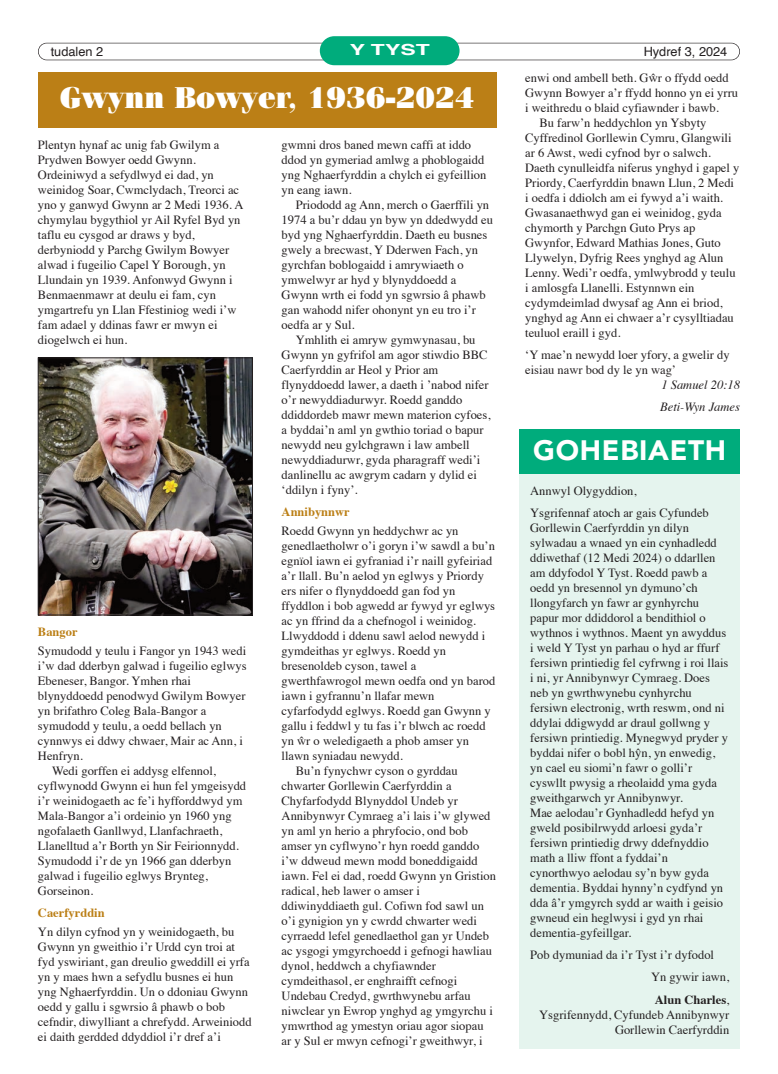
<style>
.page{position:relative;width:778px;height:1074px;background:#fff}
.page>*{position:absolute;margin:0;border:0;box-sizing:border-box;transform-origin:0 0}
.t1{font:900 30px "Fenice IT Cby BT";color:#fff}
.t2{font:900 28px "Avenir";letter-spacing:.025em;color:#fff}
.t3{font:700 15.25px "Helvetica";color:#fff;scale:1.5 1}
.t4{font:12.75px "Helvetica";color:#231f20}
.t5{font:12.5px/15px "Times";color:#231f20}
.t6{font:700 12.5px "Times";color:#bb7f16}
.t7{font:italic 12.5px "Times";color:#231f20}
.s1{font-weight:700}
</style>
<div class="page">
<div style="left:519px;top:429px;width:220px;height:619px;background:#e5f4ee"></div>
<div style="left:38px;top:43px;width:701px;height:17px;border:1px solid #231f20;border-radius:9px"></div>
<div style="left:319px;top:36px;width:140px;height:29px;background:#00ac7c;border-radius:15px"></div>
<div style="left:38px;top:72px;width:458px;height:56px;background:#bb7f16"></div>
<img style="left:40px;top:359px;width:210px;height:254px">
<div style="left:38px;top:357px;width:214px;height:258px;border:1px solid #231f20"></div>
<div style="left:519px;top:429px;width:220px;height:44px;background:#00ac7c"></div>
<p class="t4" style="left:51px;top:46px;width:54px">tudalen 2</p>
<p class="t3" style="left:349px;top:44px;width:55px">Y TYST</p>
<p class="t4" style="left:643px;top:46px;width:85px">Hydref 3, 2024</p>
<p class="t1" style="left:60px;top:87px;width:415px">Gwynn Bowyer, 1936-2024</p>
<p class="t5" style="left:38px;top:138px;width:207px">Plentyn hynaf ac unig fab Gwilym a<br>Prydwen Bowyer oedd Gwynn.<br>Ordeiniwyd a sefydlwyd ei dad, yn weinidog Soar, Cwmclydach, Treorci ac yno y ganwyd Gwynn ar 2 Medi 1936. A chymylau bygythiol yr Ail Ryfel Byd yn taflu eu cysgod ar draws y byd, derbyniodd y Parchg Gwilym Bowyer alwad i fugeilio Capel Y Borough, yn<br>Llundain yn 1939. Anfonwyd Gwynn i<br>Benmaenmawr at deulu ei fam, cyn ymgartrefu yn Llan Ffestiniog wedi i’w fam adael y ddinas fawr er mwyn ei diogelwch ei hun.</p>
<p class="t6" style="left:38px;top:627px;width:41px">Bangor</p>
<p class="t5" style="left:38px;top:644px;width:210px">Symudodd y teulu i Fangor yn 1943 wedi i’w dad dderbyn galwad i fugeilio eglwys<br>Ebeneser, Bangor. Ymhen rhai blynyddoedd penodwyd Gwilym Bowyer yn brifathro Coleg Bala-Bangor a symudodd y teulu, a oedd bellach yn cynnwys ei ddwy chwaer, Mair ac Ann, i<br>Henfryn.</p>
<p class="t5" style="left:38px;top:764px;width:209px;text-indent:14px">Wedi gorffen ei addysg elfennol, cyflwynodd Gwynn ei hun fel ymgeisydd i’r weinidogaeth ac fe’i hyfforddwyd ym Mala-Bangor a’i ordeinio yn 1960 yng ngofalaeth Ganllwyd, Llanfachraeth, Llanelltud a’r Borth yn Sir Feirionnydd.<br>Symudodd i’r de yn 1966 gan dderbyn galwad i fugeilio eglwys Brynteg, Gorseinon.</p>
<p class="t6" style="left:38px;top:907px;width:68px">Caerfyrddin</p>
<p class="t5" style="left:38px;top:925px;width:215px">Yn dilyn cyfnod yn y weinidogaeth, bu Gwynn yn gweithio i’r Urdd cyn troi at fyd yswiriant, gan dreulio gweddill ei yrfa yn y maes hwn a sefydlu busnes ei hun yng Nghaerfyrddin. Un o ddoniau Gwynn oedd y gallu i sgwrsio â phawb o bob cefndir, diwylliant a chrefydd. Arweiniodd ei daith gerdded ddyddiol i’r dref a’i</p>
<p class="t5" style="left:281px;top:138px;width:206px">gwmni dros baned mewn caffi at iddo ddod yn gymeriad amlwg a phoblogaidd yng Nghaerfyrddin a chylch ei gyfeillion yn eang iawn.</p>
<p class="t5" style="left:281px;top:198px;width:213px;text-indent:14px">Priododd ag Ann, merch o Gaerffili yn 1974 a bu’r ddau yn byw yn ddedwydd eu byd yng Nghaerfyrddin. Daeth eu busnes gwely a brecwast, Y Dderwen Fach, yn gyrchfan boblogaidd i amrywiaeth o ymwelwyr ar hyd y blynyddoedd a Gwynn wrth ei fodd yn sgwrsio â phawb gan wahodd nifer ohonynt yn eu tro i’r oedfa ar y Sul.</p>
<p class="t5" style="left:281px;top:333px;width:210px;text-indent:14px">Ymhlith ei amryw gymwynasau, bu Gwynn yn gyfrifol am agor stiwdio BBC Caerfyrddin ar Heol y Prior am flynyddoedd lawer, a daeth i ’nabod nifer o’r newyddiadurwyr. Roedd ganddo ddiddordeb mawr mewn materion cyfoes, a byddai’n aml yn gwthio toriad o bapur newydd neu gylchgrawn i law ambell newyddiadurwr, gyda pharagraff wedi’i danlinellu ac awgrym cadarn y dylid ei ‘ddilyn i fyny’.</p>
<p class="t6" style="left:281px;top:507px;width:70px">Annibynnwr</p>
<p class="t5" style="left:281px;top:524px;width:215px">Roedd Gwynn yn heddychwr ac yn genedlaetholwr o’i goryn i’w sawdl a bu’n egnïol iawn ei gyfraniad i’r naill gyfeiriad a’r llall. Bu’n aelod yn eglwys y Priordy ers nifer o flynyddoedd gan fod yn ffyddlon i bob agwedd ar fywyd yr eglwys ac yn ffrind da a chefnogol i weinidog.<br>Llwyddodd i ddenu sawl aelod newydd i gymdeithas yr eglwys. Roedd yn bresenoldeb cyson, tawel a gwerthfawrogol mewn oedfa ond yn barod iawn i gyfrannu’n llafar mewn cyfarfodydd eglwys. Roedd gan Gwynn y gallu i feddwl y tu fas i’r blwch ac roedd yn ŵr o weledigaeth a phob amser yn llawn syniadau newydd.</p>
<p class="t5" style="left:281px;top:764px;width:216px;text-indent:14px">Bu’n fynychwr cyson o gyrddau chwarter Gorllewin Caerfyrddin a Chyfarfodydd Blynyddol Undeb yr Annibynwyr Cymraeg a’i lais i’w glywed yn aml yn herio a phryfocio, ond bob amser yn cyflwyno’r hyn roedd ganddo i’w ddweud mewn modd boneddigaidd iawn. Fel ei dad, roedd Gwynn yn Gristion radical, heb lawer o amser i ddiwinyddiaeth gul. Cofiwn fod sawl un o’i gynigion yn y cwrdd chwarter wedi cyrraedd lefel genedlaethol gan yr Undeb ac ysgogi ymgyrchoedd i gefnogi hawliau dynol, heddwch a chyfiawnder cymdeithasol, er enghraifft cefnogi Undebau Credyd, gwrthwynebu arfau niwclear yn Ewrop ynghyd ag ymgyrchu i ymwrthod ag ymestyn oriau agor siopau ar y Sul er mwyn cefnogi’r gweithwyr, i</p>
<p class="t5" style="left:525px;top:71px;width:214px">enwi ond ambell beth. Gŵr o ffydd oedd<br>Gwynn Bowyer a’r ffydd honno yn ei yrru i weithredu o blaid cyfiawnder i bawb.</p>
<p class="t5" style="left:525px;top:116px;width:215px;text-indent:14px">Bu farw’n heddychlon yn Ysbyty Cyffredinol Gorllewin Cymru, Glangwili ar 6 Awst, wedi cyfnod byr o salwch.<br>Daeth cynulleidfa niferus ynghyd i gapel y Priordy, Caerfyrddin bnawn Llun, 2 Medi i oedfa i ddiolch am ei fywyd a’i waith.<br>Gwasanaethwyd gan ei weinidog, gyda chymorth y Parchgn Guto Prys ap Gwynfor, Edward Mathias Jones, Guto Llywelyn, Dyfrig Rees ynghyd ag Alun Lenny. Wedi’r oedfa, ymlwybrodd y teulu i amlosgfa Llanelli. Estynnwn ein cydymdeimlad dwysaf ag Ann ei briod, ynghyd ag Ann ei chwaer a’r cysylltiadau teuluol eraill i gyd.</p>
<p class="t5" style="left:525px;top:348px;width:206px">‘Y mae’n newydd loer yfory, a gwelir dy eisiau nawr bod dy le yn wag’</p>
<p class="t7" style="left:661px;top:379px;width:80px">1 Samuel 20:18</p>
<p class="t7" style="left:659px;top:401px;width:81px">Beti-Wyn James</p>
<p class="t2" style="left:533px;top:432px;width:194px">GOHEBIAETH</p>
<p class="t5" style="left:530px;top:484px;width:108px">Annwyl Olygyddion,</p>
<p class="t5" style="left:530px;top:506px;width:199px">Ysgrifennaf atoch ar gais Cyfundeb Gorllewin Caerfyrddin yn dilyn sylwadau a wnaed yn ein cynhadledd ddiwethaf (12 Medi 2024) o ddarllen am ddyfodol Y Tyst. Roedd pawb a oedd yn bresennol yn dymuno’ch llongyfarch yn fawr ar gynhyrchu papur mor ddiddorol a bendithiol o wythnos i wythnos. Maent yn awyddus i weld Y Tyst yn parhau o hyd ar ffurf fersiwn printiedig fel cyfrwng i roi llais i ni, yr Annibynwyr Cymraeg. Does neb yn gwrthwynebu cynhyrchu fersiwn electronig, wrth reswm, ond ni ddylai ddigwydd ar draul gollwng y fersiwn printiedig. Mynegwyd pryder y byddai nifer o bobl hŷn, yn enwedig, yn cael eu siomi’n fawr o golli’r cyswllt pwysig a rheolaidd yma gyda gweithgarwch yr Annibynwyr.</p>
<p class="t5" style="left:530px;top:806px;width:194px">Mae aelodau’r Gynhadledd hefyd yn gweld posibilrwydd arloesi gyda’r fersiwn printiedig drwy ddefnyddio math a lliw ffont a fyddai’n cynorthwyo aelodau sy’n byw gyda dementia. Byddai hynny’n cydfynd yn dda â’r ymgyrch sydd ar waith i geisio gwneud ein heglwysi i gyd yn rhai dementia-gyfeillgar.</p>
<p class="t5" style="left:530px;top:948px;width:185px">Pob dymuniad da i’r Tyst i’r dyfodol</p>
<p class="t5" style="left:650px;top:970px;width:80px">Yn gywir iawn,</p>
<p class="t5" style="left:539px;top:992px;width:191px;text-align:right"><span class="s1">Alun Charles</span>,<br>Ysgrifennydd, Cyfundeb Annibynwyr<br>Gorllewin Caerfyrddin</p>
</div>
